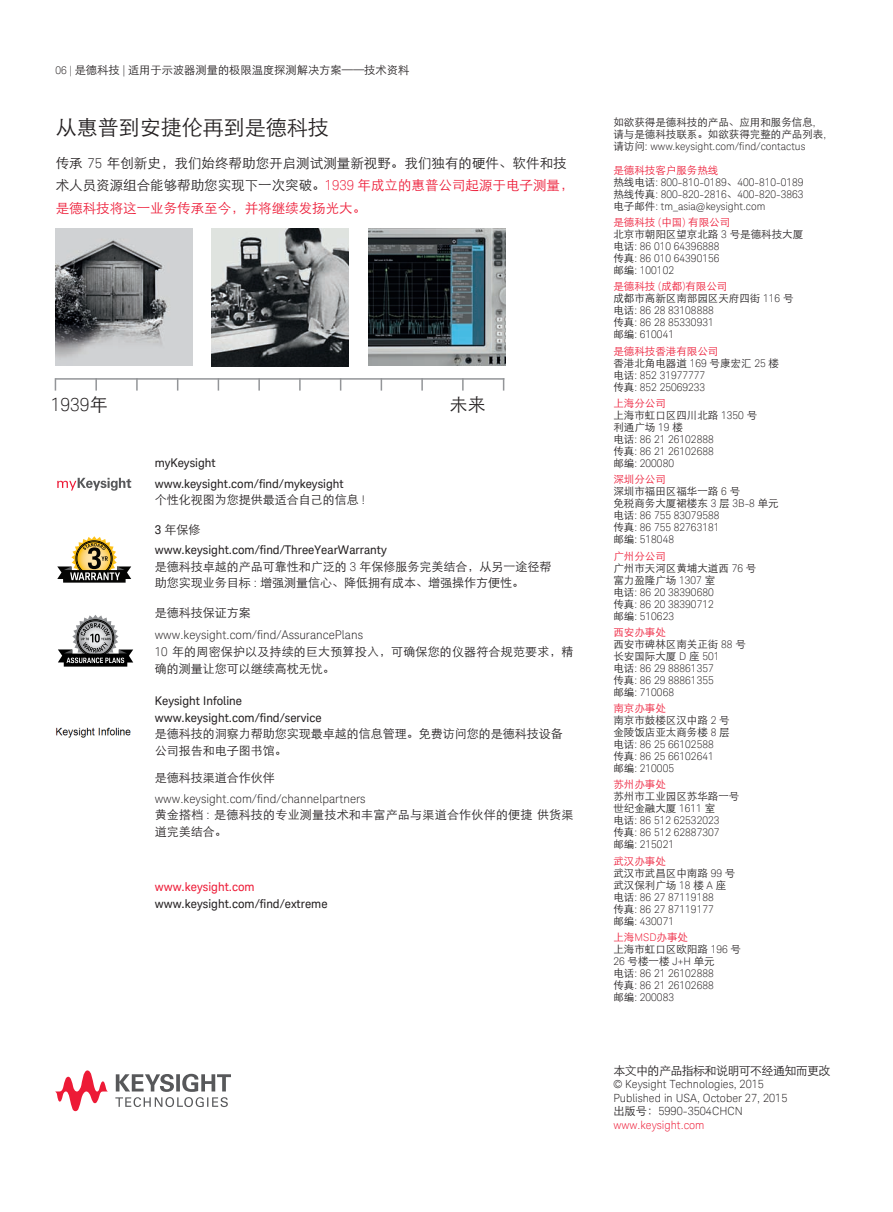
<style>
.page{position:relative;width:893px;height:1212px;background:#fff}
.page>*{position:absolute;margin:0;border:0;box-sizing:border-box;transform-origin:0 0}
.t1{font:21px "ST Xihei";color:#231f20}
.t2{font:300 18px "Keysight Sans";color:#231f20}
.t3{font:18px "ST Xihei";color:#231f20}
.t4{font:13.5px/22.5px "ST Xihei";color:#231f20}
.t5{font:12px/16.5px "ST Xihei";color:#231f20}
.t6{font:12px/20.7px "Keysight Sans";color:#231f20}
.t7{font:300 12px "Keysight Sans";color:#231f20}
.t8{font:12px/16.5px "ST Xihei";letter-spacing:.02em;color:#231f20}
.t9{font:12px "ST Xihei";letter-spacing:-.05em;color:#231f20}
.t10{font:12px "Keysight Sans";color:#ed1a36}
.t11{font:300 11.25px/13.5px "Keysight Sans";color:#231f20}
.t12{font:11.25px "ST Xihei";color:#231f20}
.t13{font:300 10.5px/12px "Keysight Sans";color:#231f20;text-align:justify}
.t14{font:10.5px/12px "ST Xihei";color:#231f20}
.t15{font:10.5px "ST Xihei";color:#ed1a36}
.s1{font-family:"Keysight Sans";font-weight:300;font-size:10.5px}
.s2{font-family:"Keysight Sans";font-weight:300}
.s3{font-family:"Keysight Sans";font-weight:300;color:#ed1a36}
.s4{color:#ed1a36}
.s5{font-family:"ST Xihei";font-weight:400}
.s6{font-family:"Keysight Sans"}
</style>
<div class="page">
<img style="left:55px;top:229px;width:137px;height:136px">
<img style="left:211px;top:229px;width:138px;height:137px">
<img style="left:368px;top:229px;width:137px;height:136px">
<hr style="left:55px;top:378px;width:449px;height:2px;background:#939598">
<svg style="left:95px;top:379px;width:2px;height:12px"></svg>
<svg style="left:136px;top:379px;width:2px;height:12px"></svg>
<svg style="left:299px;top:379px;width:2px;height:12px"></svg>
<svg style="left:421px;top:379px;width:2px;height:12px"></svg>
<svg style="left:462px;top:379px;width:2px;height:12px"></svg>
<svg style="left:258px;top:379px;width:2px;height:12px"></svg>
<svg style="left:57px;top:478px;width:74px;height:13px"></svg>
<div style="left:63px;top:570px;width:63px;height:13px;background:#050504"></div>
<svg style="left:57px;top:536px;width:74px;height:45px"></svg>
<img style="left:56px;top:727px;width:75px;height:11px">
<div style="left:64px;top:653px;width:63px;height:14px;background:#000"></div>
<svg style="left:58px;top:615px;width:75px;height:48px"></svg>
<svg style="left:115px;top:1074px;width:116px;height:33px"></svg>
<svg style="left:55px;top:1070px;width:53px;height:41px"></svg>
<p class="t12" style="left:56px;top:64px;width:355px"><span class="s1">06 |</span> 是德科技 <span class="s2">|</span> 适用于示波器测量的极限温度探测解决方案——技术资料</p>
<h1 class="t1" style="left:56px;top:117px;width:275px">从惠普到安捷伦再到是德科技</h1>
<p class="t4" style="left:56px;top:152px;width:519px">传承 <span class="s2">75</span> 年创新史，我们始终帮助您开启测试测量新视野。我们独有的硬件、软件和技术人员资源组合能够帮助您实现下一次突破。<span class="s3">1939</span> <span class="s4">年成立的惠普公司起源于电子测量，是德科技将这一业务传承至今，并将继续发扬光大。</span></p>
<h2 class="t2" style="left:51px;top:394px;width:58px">1939<span class="s5">年</span></h2>
<h2 class="t3" style="left:450px;top:396px;width:37px">未来</h2>
<p class="t6" style="left:155px;top:452px;width:190px">myKeysight www.keysight.com/find/mykeysight</p>
<p class="t5" style="left:155px;top:492px;width:212px">个性化视图为您提供最适合自己的信息 <span class="s2">!</span></p>
<p class="t5" style="left:155px;top:521px;width:47px"><span class="s6">3</span> 年保修</p>
<p class="t6" style="left:155px;top:540px;width:234px">www.keysight.com/find/ThreeYearWarranty</p>
<p class="t5" style="left:155px;top:558px;width:398px">是德科技卓越的产品可靠性和广泛的 <span class="s2">3</span> 年保修服务完美结合，从另一途径帮助您实现业务目标 <span class="s2">:</span> 增强测量信心、降低拥有成本、增强操作方便性。</p>
<p class="t5" style="left:155px;top:605px;width:98px">是德科技保证方案</p>
<p class="t7" style="left:155px;top:628px;width:210px">www.keysight.com/find/AssurancePlans</p>
<p class="t5" style="left:155px;top:643px;width:420px;line-height:17.2px"><span class="s2">10</span> 年的周密保护以及持续的巨大预算投入，可确保您的仪器符合规范要求，精确的测量让您可以继续高枕无忧。</p>
<p class="t6" style="left:155px;top:692px;width:169px;line-height:16.5px">Keysight Infoline www.keysight.com/find/service</p>
<p class="t5" style="left:155px;top:725px;width:410px">是德科技的洞察力帮助您实现最卓越的信息管理。免费访问您的是德科技设备公司报告和电子图书馆。</p>
<p class="t5" style="left:155px;top:769px;width:122px">是德科技渠道合作伙伴</p>
<p class="t7" style="left:155px;top:791px;width:212px">www.keysight.com/find/channelpartners</p>
<p class="t8" style="left:155px;top:806px;width:420px">黄金搭档 <span class="s2">:</span> 是德科技的专业测量技术和丰富产品与渠道合作伙伴的便捷供货渠道完美结合。</p>
<p class="t10" style="left:155px;top:880px;width:102px">www.keysight.com</p>
<p class="t6" style="left:155px;top:893px;width:174px">www.keysight.com/find/extreme</p>
<p class="t14" style="left:613px;top:116px;width:214px">如欲获得是德科技的产品、应用和服务信息<span class="s2">,</span>请与是德科技联系。如欲获得完整的产品列表<span class="s2">,</span></p>
<p class="t13" style="left:613px;top:140px;width:193px"><span class="s5">请访问</span>: www.keysight.com/find/contactus</p>
<p class="t15" style="left:613px;top:165px;width:106px">是德科技客户服务热线</p>
<p class="t13" style="left:613px;top:176px;width:192px"><span class="s5">热线电话</span>: 800-810-0189<span class="s5">、</span>400-810-0189<span class="s5">热线传真</span>: 800-820-2816<span class="s5">、</span>400-820-3863<span class="s5">电子邮件</span>: tm_asia@keysight.com</p>
<p class="t14" style="left:613px;top:216px;width:191px"><span class="s4">是德科技</span> <span class="s3">(</span><span class="s4">中国</span><span class="s3">)</span> <span class="s4">有限公司<br></span>北京市朝阳区望京北路 <span class="s2">3</span> 号是德科技大厦</p>
<p class="t13" style="left:613px;top:240px;width:107px"><span class="s5">电话</span>: 86 010 64396888<span class="s5">传真</span>: 86 010 64390156<span class="s5">邮编</span>: 100102</p>
<p class="t14" style="left:613px;top:281px;width:182px"><span class="s4">是德科技</span> <span class="s3">(</span><span class="s4">成都</span><span class="s3">)</span><span class="s4">有限公司<br></span>成都市高新区南部园区天府四街 <span class="s2">116</span> 号</p>
<p class="t13" style="left:613px;top:305px;width:102px"><span class="s5">电话</span>: 86 28 83108888<span class="s5">传真</span>: 86 28 85330931<span class="s5">邮编</span>: 610041</p>
<p class="t14" style="left:613px;top:345px;width:167px"><span class="s4">是德科技香港有限公司<br></span>香港北角电器道 <span class="s2">169</span> 号康宏汇 <span class="s2">25</span> 楼</p>
<p class="t13" style="left:613px;top:369px;width:93px"><span class="s5">电话</span>: 852 31977777<span class="s5">传真</span>: 852 25069233</p>
<p class="t14" style="left:613px;top:397px;width:145px"><span class="s4">上海分公司<br></span>上海市虹口区四川北路 <span class="s2">1350</span> 号利通广场 <span class="s2">19</span> 楼</p>
<p class="t13" style="left:613px;top:433px;width:102px"><span class="s5">电话</span>: 86 21 26102888<span class="s5">传真</span>: 86 21 26102688<span class="s5">邮编</span>: 200080</p>
<p class="t14" style="left:613px;top:473px;width:167px"><span class="s4">深圳分公司<br></span>深圳市福田区福华一路 <span class="s2">6</span> 号<br>免税商务大厦裙楼东 <span class="s2">3</span> 层 <span class="s2">3B-8</span> 单元</p>
<p class="t13" style="left:613px;top:509px;width:107px"><span class="s5">电话</span>: 86 755 83079588<span class="s5">传真</span>: 86 755 82763181<span class="s5">邮编</span>: 518048</p>
<p class="t14" style="left:613px;top:550px;width:144px"><span class="s4">广州分公司<br></span>广州市天河区黄埔大道西 <span class="s2">76</span> 号富力盈隆广场 <span class="s2">1307</span> 室</p>
<p class="t13" style="left:613px;top:586px;width:102px"><span class="s5">电话</span>: 86 20 38390680<span class="s5">传真</span>: 86 20 38390712<span class="s5">邮编</span>: 510623</p>
<p class="t14" style="left:613px;top:626px;width:134px"><span class="s4">西安办事处<br></span>西安市碑林区南关正街 <span class="s2">88</span> 号长安国际大厦 <span class="s2">D</span> 座 <span class="s2">501</span></p>
<p class="t13" style="left:613px;top:662px;width:102px"><span class="s5">电话</span>: 86 29 88861357<span class="s5">传真</span>: 86 29 88861355<span class="s5">邮编</span>: 710068</p>
<p class="t14" style="left:613px;top:702px;width:118px"><span class="s4">南京办事处<br></span>南京市鼓楼区汉中路 <span class="s2">2</span> 号金陵饭店亚太商务楼 <span class="s2">8</span> 层</p>
<p class="t13" style="left:613px;top:738px;width:102px"><span class="s5">电话</span>: 86 25 66102588<span class="s5">传真</span>: 86 25 66102641<span class="s5">邮编</span>: 210005</p>
<p class="t15" style="left:613px;top:779px;width:54px">苏州办事处</p>
<p class="t14" style="left:613px;top:790px;width:127px">苏州市工业园区苏华路一号世纪金融大厦 <span class="s2">1611</span> 室</p>
<p class="t13" style="left:613px;top:815px;width:107px"><span class="s5">电话</span>: 86 512 62532023<span class="s5">传真</span>: 86 512 62887307<span class="s5">邮编</span>: 215021</p>
<p class="t14" style="left:613px;top:855px;width:123px"><span class="s4">武汉办事处<br></span>武汉市武昌区中南路 <span class="s2">99</span> 号武汉保利广场 <span class="s2">18</span> 楼 <span class="s2">A</span> 座</p>
<p class="t13" style="left:613px;top:891px;width:102px"><span class="s5">电话</span>: 86 27 87119188<span class="s5">传真</span>: 86 27 87119177<span class="s5">邮编</span>: 430071</p>
<p class="t14" style="left:613px;top:931px;width:129px"><span class="s4">上海</span><span class="s3">MSD</span><span class="s4">办事处<br></span>上海市虹口区欧阳路 <span class="s2">196</span> 号<br><span class="s2">26</span> 号楼一楼 <span class="s2">J+H</span> 单元</p>
<p class="t13" style="left:613px;top:967px;width:102px"><span class="s5">电话</span>: 86 21 26102888<span class="s5">传真</span>: 86 21 26102688<span class="s5">邮编</span>: 200083</p>
<p class="t9" style="left:613px;top:1064px;width:219px">本文中的产品指标和说明可不经通知而更改</p>
<p class="t11" style="left:613px;top:1077px;width:176px">© Keysight Technologies, 2015<br>Published in USA, October 27, 2015<span class="s5">出版号：</span>5990-3504CHCN <span class="s4">www.keysight.com</span></p>
</div>
